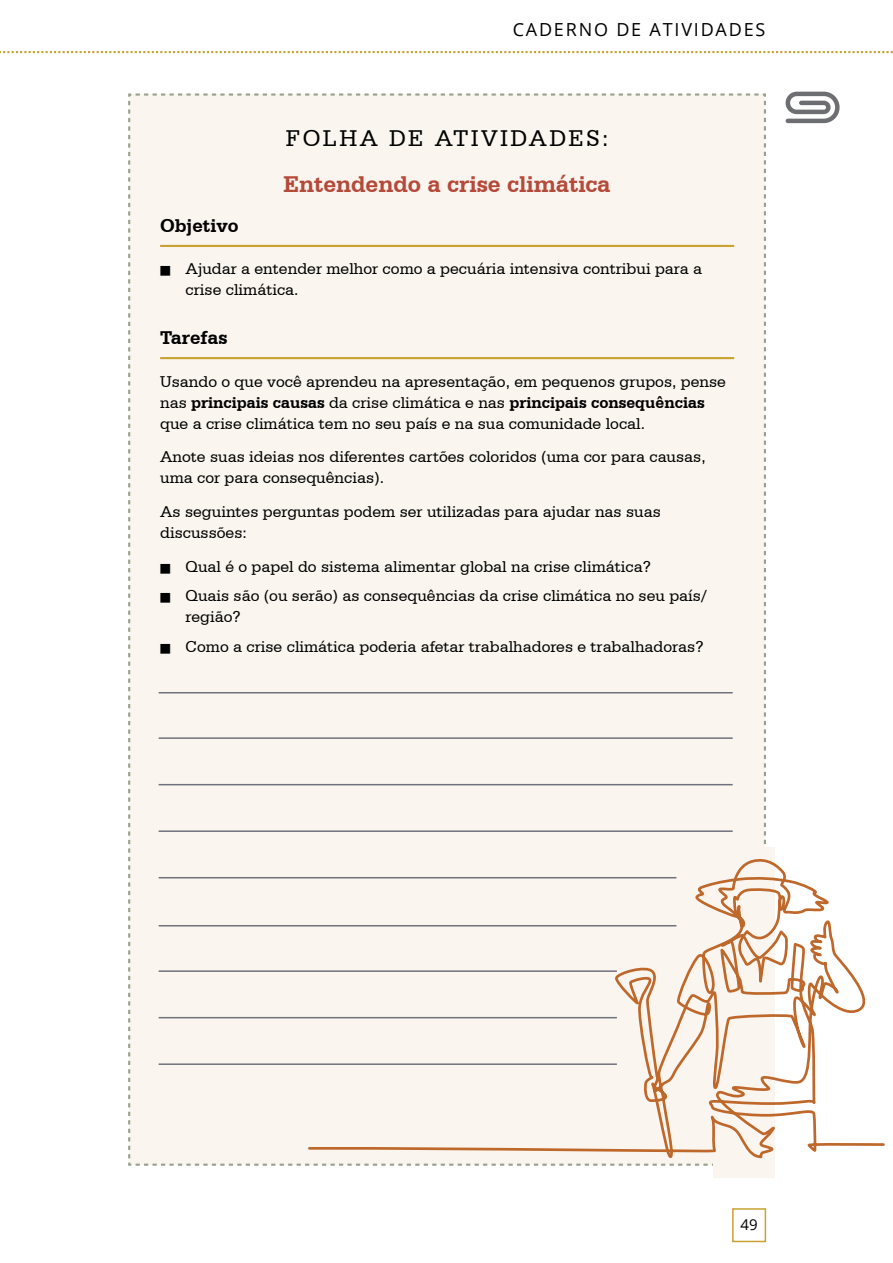
<style>
.page{position:relative;width:893px;height:1263px;background:#fff}
.page>*{position:absolute;margin:0;border:0;box-sizing:border-box;transform-origin:0 0}
.t1{font:700 24px "Serifa BT";color:#b5493a}
.t2{font:24px "Serifa BT";letter-spacing:.1em;color:#000}
.t3{font:700 19.5px "Serifa BT";color:#000}
.t4{font:18px "Open Sans";letter-spacing:.1em;color:#000}
.t5{font:16.5px/21px "Serifa BT";color:#000}
.t6{font:15px "Open Sans";color:#000}
.s1{font-weight:700}
</style>
<div class="page">
<svg style="left:0;top:51px;width:893px;height:2px"></svg>
<div style="left:128px;top:93px;width:638px;height:1073px;background:#faf6ef"></div>
<hr style="left:160px;top:245px;width:574px;height:2px;background:#caa231">
<hr style="left:160px;top:357px;width:574px;height:2px;background:#caa231">
<hr style="left:159px;top:692px;width:574px;height:1px;background:#6f717c">
<hr style="left:159px;top:737px;width:574px;height:2px;background:#6f717c">
<hr style="left:159px;top:784px;width:574px;height:1px;background:#6f717c">
<hr style="left:159px;top:830px;width:574px;height:2px;background:#6f717c">
<hr style="left:159px;top:877px;width:517px;height:1px;background:#6f717c">
<div style="left:713px;top:847px;width:62px;height:331px;background:#faf6ef"></div>
<svg style="left:307px;top:857px;width:578px;height:386px"></svg>
<hr style="left:159px;top:925px;width:517px;height:1px;background:#6f717c">
<hr style="left:159px;top:970px;width:458px;height:2px;background:#6f717c">
<hr style="left:159px;top:1017px;width:458px;height:1px;background:#6f717c">
<hr style="left:159px;top:1063px;width:458px;height:2px;background:#6f717c">
<svg style="left:786px;top:92px;width:54px;height:31px"></svg>
<p class="t4" style="left:513px;top:18px;width:254px">CADERNO DE ATIVIDADES</p>
<h1 class="t2" style="left:286px;top:124px;width:324px">FOLHA DE ATIVIDADES:</h1>
<h1 class="t1" style="left:284px;top:169px;width:329px">Entendendo a crise climática</h1>
<p class="t3" style="left:160px;top:214px;width:80px">Objetivo</p>
<p class="t5" style="left:186px;top:258px;width:518px;text-indent:-26px">■ Ajudar a entender melhor como a pecuária intensiva contribui para a crise climática.</p>
<p class="t3" style="left:160px;top:326px;width:69px">Tarefas</p>
<p class="t5" style="left:160px;top:370px;width:567px">Usando o que você aprendeu na apresentação, em pequenos grupos, pense nas <span class="s1">principais causas</span> da crise climática e nas <span class="s1">principais consequências </span>que a crise climática tem no seu país e na sua comunidade local.</p>
<p class="t5" style="left:160px;top:446px;width:547px">Anote suas ideias nos diferentes cartões coloridos (uma cor para causas, uma cor para consequências).</p>
<p class="t5" style="left:160px;top:501px;width:502px">As seguintes perguntas podem ser utilizadas para ajudar nas suas discussões:</p>
<p class="t5" style="left:160px;top:556px;width:492px">■ Qual é o papel do sistema alimentar global na crise climática?</p>
<p class="t5" style="left:186px;top:585px;width:523px;text-indent:-26px">■ Quais são (ou serão) as consequências da crise climática no seu país/ região?</p>
<p class="t5" style="left:160px;top:636px;width:545px">■ Como a crise climática poderia afetar trabalhadores e trabalhadoras?</p>
<p class="t6" style="left:740px;top:1214px;width:19px">49</p>
</div>
